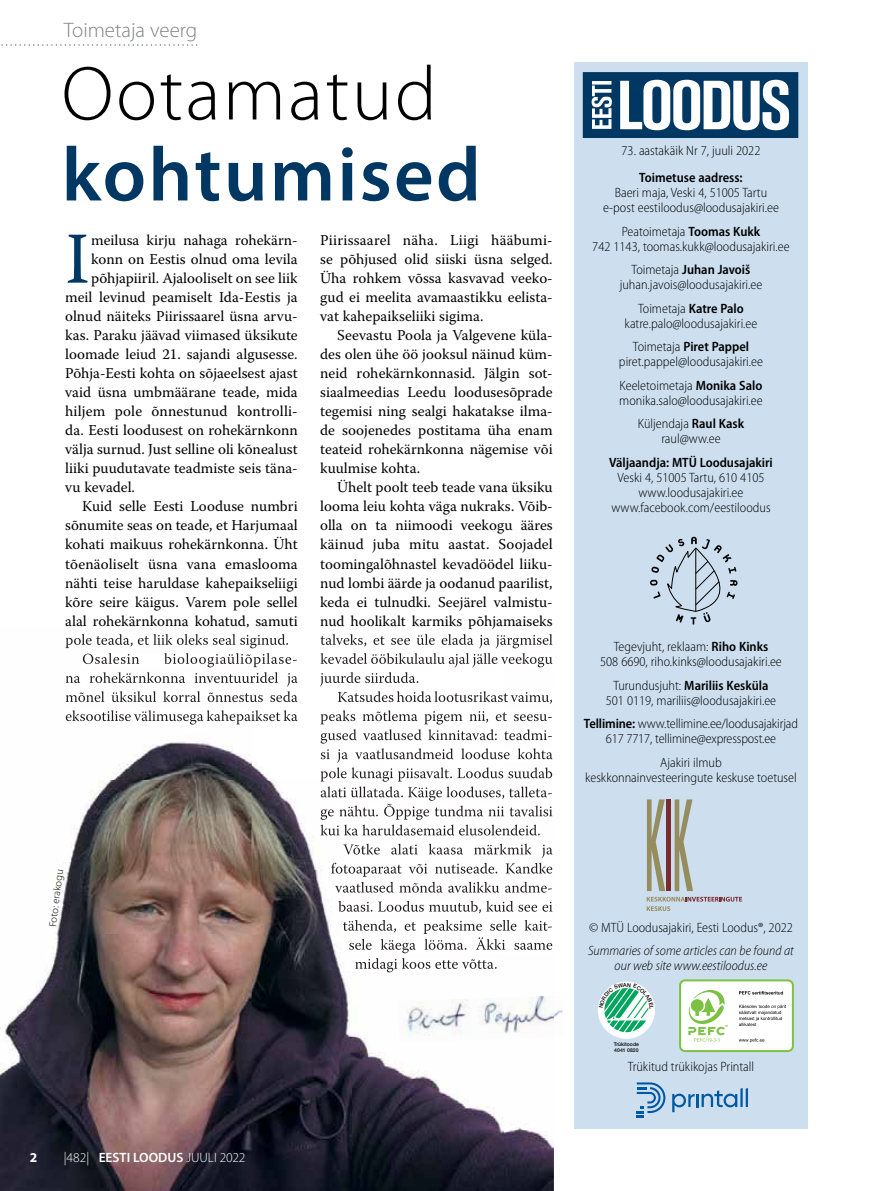
<style>
.page{position:relative;width:893px;height:1191px;background:#fff}
.page>*{position:absolute;margin:0;border:0;box-sizing:border-box;transform-origin:0 0}
.t1{font:600 77.1px "Myriad Pro";letter-spacing:.03em;color:#003863}
.t2{font:300 77.1px "Myriad Pro";letter-spacing:.03em;color:#000}
.t3{font:72.75px "Warnock Pro";color:#003863}
.t4{font:300 21px "Myriad Pro";color:#808285}
.t5{font:15px/19px "Warnock Pro";color:#000;text-align:justify}
.t6{font:300 semi-condensed 13.5px/15px "Myriad Pro";color:#000;text-align:center}
.t7{font:italic 300 semi-condensed 13.5px/15px "Myriad Pro";color:#000;text-align:center}
.t8{font:600 semi-condensed 13.5px "Myriad Pro";color:#000}
.t9{font:600 13.5px "Myriad Pro";color:#fff}
.t10{font:700 13.5px "Myriad Pro";color:#fff}
.t11{font:300 10.5px "Myriad Pro";color:#000}
.t12{font:500 5.1px/6.1px "Helvetica Neue LT Std";color:#000}
.s1{font-weight:600}
.s2{font-weight:300}
</style>
<div class="page">
<svg style="left:1px;top:44px;width:196px;height:2px"></svg>
<div style="left:574px;top:63px;width:234px;height:1066px;background:#cddfef"></div>
<svg style="left:583px;top:72px;width:215px;height:66px;background:#6587a1"></svg>
<svg style="left:650px;top:537px;width:88px;height:87px"></svg>
<svg style="left:647px;top:799px;width:95px;height:112px"></svg>
<svg style="left:637px;top:1082px;width:28px;height:35px"></svg>
<svg style="left:672px;top:1088px;width:76px;height:24px"></svg>
<div style="left:598px;top:981px;width:57px;height:57px;background:#fff;border-radius:50%"></div>
<div style="left:680px;top:980px;width:113px;height:71px;background:#fff;border-radius:5px"></div>
<div style="left:679px;top:979px;width:115px;height:73px;border:2px solid #7cc242;border-radius:5px"></div>
<svg style="left:739px;top:991px;width:44px;height:3px"></svg>
<svg style="left:739px;top:1038px;width:25px;height:4px"></svg>
<svg style="left:739px;top:1004px;width:47px;height:22px"></svg>
<svg style="left:688px;top:990px;width:40px;height:51px"></svg>
<img style="left:0;top:629px;width:554px;height:562px">
<img style="left:66px;top:634px;width:222px;height:14px">
<img style="left:83px;top:653px;width:214px;height:14px">
<img style="left:66px;top:672px;width:232px;height:14px">
<img style="left:66px;top:691px;width:232px;height:11px">
<img style="left:66px;top:710px;width:232px;height:14px">
<img style="left:320px;top:634px;width:233px;height:14px">
<img style="left:321px;top:653px;width:232px;height:14px">
<img style="left:320px;top:672px;width:98px;height:14px">
<img style="left:338px;top:691px;width:215px;height:12px">
<img style="left:321px;top:710px;width:231px;height:14px">
<img style="left:321px;top:729px;width:231px;height:14px">
<img style="left:321px;top:748px;width:232px;height:14px">
<img style="left:321px;top:767px;width:232px;height:14px">
<img style="left:321px;top:786px;width:231px;height:15px">
<img style="left:321px;top:804px;width:232px;height:16px">
<img style="left:321px;top:824px;width:219px;height:11px">
<img style="left:343px;top:843px;width:210px;height:15px">
<img style="left:331px;top:862px;width:222px;height:14px">
<img style="left:335px;top:881px;width:217px;height:11px">
<img style="left:338px;top:901px;width:215px;height:12px">
<img style="left:343px;top:920px;width:209px;height:14px">
<img style="left:349px;top:937px;width:204px;height:16px">
<img style="left:355px;top:958px;width:142px;height:14px">
<img style="left:502px;top:995px;width:61px;height:43px">
<img style="left:398px;top:997px;width:105px;height:45px">
<svg style="left:599px;top:982px;width:55px;height:50px"></svg>
<h3 class="t4" style="left:64px;top:18px;width:135px">Toimetaja veerg</h3>
<h1 class="t2" style="left:62px;top:51px;width:377px">Ootamatud</h1>
<h1 class="t1" style="left:62px;top:125px;width:421px">kohtumised</h1>
<p class="t6" style="left:622px;top:143px;width:140px">73. aastakäik Nr 7, juuli 2022</p>
<p class="t8" style="left:639px;top:170px;width:105px">Toimetuse aadress:</p>
<p class="t6" style="left:603px;top:186px;width:177px">Baeri maja, Veski 4, 51005 Tartu e-post eestiloodus@loodusajakiri.ee</p>
<p class="t6" style="left:592px;top:224px;width:199px">Peatoimetaja <span class="s1">Toomas Kukk<br></span>742 1143, toomas.kukk@loodusajakiri.ee</p>
<p class="t6" style="left:620px;top:263px;width:144px">Toimetaja <span class="s1">Juhan Javoiš </span>juhan.javois@loodusajakiri.ee</p>
<p class="t6" style="left:624px;top:301px;width:134px">Toimetaja <span class="s1">Katre Palo </span>katre.palo@loodusajakiri.ee</p>
<p class="t6" style="left:619px;top:340px;width:146px">Toimetaja <span class="s1">Piret Pappel </span>piret.pappel@loodusajakiri.ee</p>
<p class="t6" style="left:619px;top:378px;width:145px;text-align:left">Keeletoimetaja <span class="s1">Monika Salo </span>monika.salo@loodusajakiri.ee</p>
<p class="t6" style="left:638px;top:417px;width:108px">Küljendaja <span class="s1">Raul Kask </span>raul@ww.ee</p>
<p class="t8" style="left:609px;top:455px;width:165px">Väljaandja: MTÜ Loodusajakiri</p>
<p class="t6" style="left:611px;top:470px;width:161px">Veski 4, 51005 Tartu, 610 4105 www.loodusajakiri.ee www.facebook.com/eestiloodus</p>
<h2 class="t3" style="left:65px;top:215px;width:26px">I</h2>
<p class="t5" style="left:91px;top:230px;width:208px">meilusa kirju nahaga rohekärn-</p>
<p class="t5" style="left:320px;top:230px;width:234px">Piirissaarel näha. Liigi hääbumi&shy;se põhjused olid siiski üsna selged.<br>Üha rohkem võssa kasvavad veeko&shy;gud ei meelita avamaastikku eelista&shy;vat kahepaikseliiki sigima.</p>
<p class="t5" style="left:320px;top:325px;width:234px;text-indent:17px">Seevastu Poola ja Valgevene küla&shy;des olen ühe öö jooksul näinud küm&shy;neid rohekärnkonnasid. Jälgin sot&shy;siaalmeedias Leedu loodusesõprade tegemisi ning sealgi hakatakse ilma&shy;de soojenedes postitama üha enam teateid rohekärnkonna nägemise või kuulmise kohta.</p>
<p class="t5" style="left:320px;top:477px;width:234px;text-indent:17px">Ühelt poolt teeb teade vana üksiku looma leiu kohta väga nukraks. Võib&shy;olla on ta niimoodi veekogu ääres käinud juba mitu aastat. Soojadel toomingalõhnastel kevadöödel liiku&shy;nud lombi äärde ja oodanud paarilist, keda ei tulnudki. Seejärel valmistu&shy;nud hoolikalt karmiks põhjamaiseks</p>
<p class="t5" style="left:91px;top:249px;width:208px">konn on Eestis olnud oma levila</p>
<p class="t5" style="left:91px;top:268px;width:208px">põhjapiiril. Ajalooliselt on see liik</p>
<p class="t5" style="left:65px;top:287px;width:234px">meil levinud peamiselt Ida-Eestis ja</p>
<p class="t5" style="left:65px;top:306px;width:234px">olnud näiteks Piirissaarel üsna arvu-</p>
<p class="t5" style="left:65px;top:325px;width:234px">kas. Paraku jäävad viimased üksikute</p>
<p class="t5" style="left:65px;top:344px;width:234px">loomade leiud 21. sajandi algusesse.</p>
<p class="t5" style="left:65px;top:363px;width:234px">Põhja-Eesti kohta on sõjaeelsest ajast</p>
<p class="t5" style="left:65px;top:382px;width:234px">vaid üsna umbmäärane teade, mida</p>
<p class="t5" style="left:65px;top:401px;width:234px">hiljem pole õnnestunud kontrolli-</p>
<p class="t5" style="left:65px;top:420px;width:234px">da. Eesti loodusest on rohekärnkonn</p>
<p class="t5" style="left:65px;top:439px;width:234px">välja surnud. Just selline oli kõnealust</p>
<p class="t5" style="left:65px;top:458px;width:234px">liiki puudutavate teadmiste seis täna-</p>
<p class="t5" style="left:65px;top:477px;width:71px">vu kevadel.</p>
<p class="t5" style="left:82px;top:496px;width:217px">Kuid selle Eesti Looduse numbri</p>
<p class="t5" style="left:65px;top:515px;width:234px">sõnumite seas on teade, et Harjumaal</p>
<p class="t5" style="left:65px;top:535px;width:234px">kohati maikuus rohekärnkonna. Üht</p>
<p class="t5" style="left:65px;top:554px;width:234px">tõenäoliselt üsna vana emaslooma</p>
<p class="t5" style="left:65px;top:573px;width:234px">nähti teise haruldase kahepaikseliigi</p>
<p class="t5" style="left:65px;top:592px;width:234px">kõre seire käigus. Varem pole sellel</p>
<p class="t5" style="left:65px;top:611px;width:234px">alal rohekärnkonna kohatud, samuti</p>
<p class="t11" style="left:47px;top:926px;width:59px;rotate:-83deg">Foto: erakogu</p>
<p class="t10" style="left:30px;top:1148px;width:9px">2</p>
<p class="t9" style="left:64px;top:1148px;width:183px"><span class="s2">|482|</span> EESTI LOODUS <span class="s2">JUULI</span> <span class="s2">2022</span></p>
<p class="t6" style="left:600px;top:639px;width:183px">Tegevjuht, reklaam: <span class="s1">Riho Kinks<br></span>508 6690, riho.kinks@loodusajakiri.ee</p>
<p class="t6" style="left:606px;top:678px;width:172px">Turundusjuht: <span class="s1">Mariliis Kesküla<br></span>501 0119, mariliis@loodusajakiri.ee</p>
<p class="t6" style="left:584px;top:716px;width:216px"><span class="s1">Tellimine:</span> www.tellimine.ee/loodusajakirjad<br>617 7717, tellimine@expresspost.ee</p>
<p class="t6" style="left:585px;top:755px;width:213px">Ajakiri ilmub<br>keskkonnainvesteeringute keskuse toetusel</p>
<p class="t6" style="left:589px;top:920px;width:205px">© MTÜ Loodusajakiri, Eesti Loodus®, 2022</p>
<p class="t7" style="left:588px;top:943px;width:207px">Summaries of some articles can be found at our web site www.eestiloodus.ee</p>
<p class="t12" style="left:614px;top:1040px;width:27px">Trükitoode<br>4041 0820</p>
<p class="t6" style="left:628px;top:1059px;width:128px">Trükitud trükikojas Printall</p>
</div>
